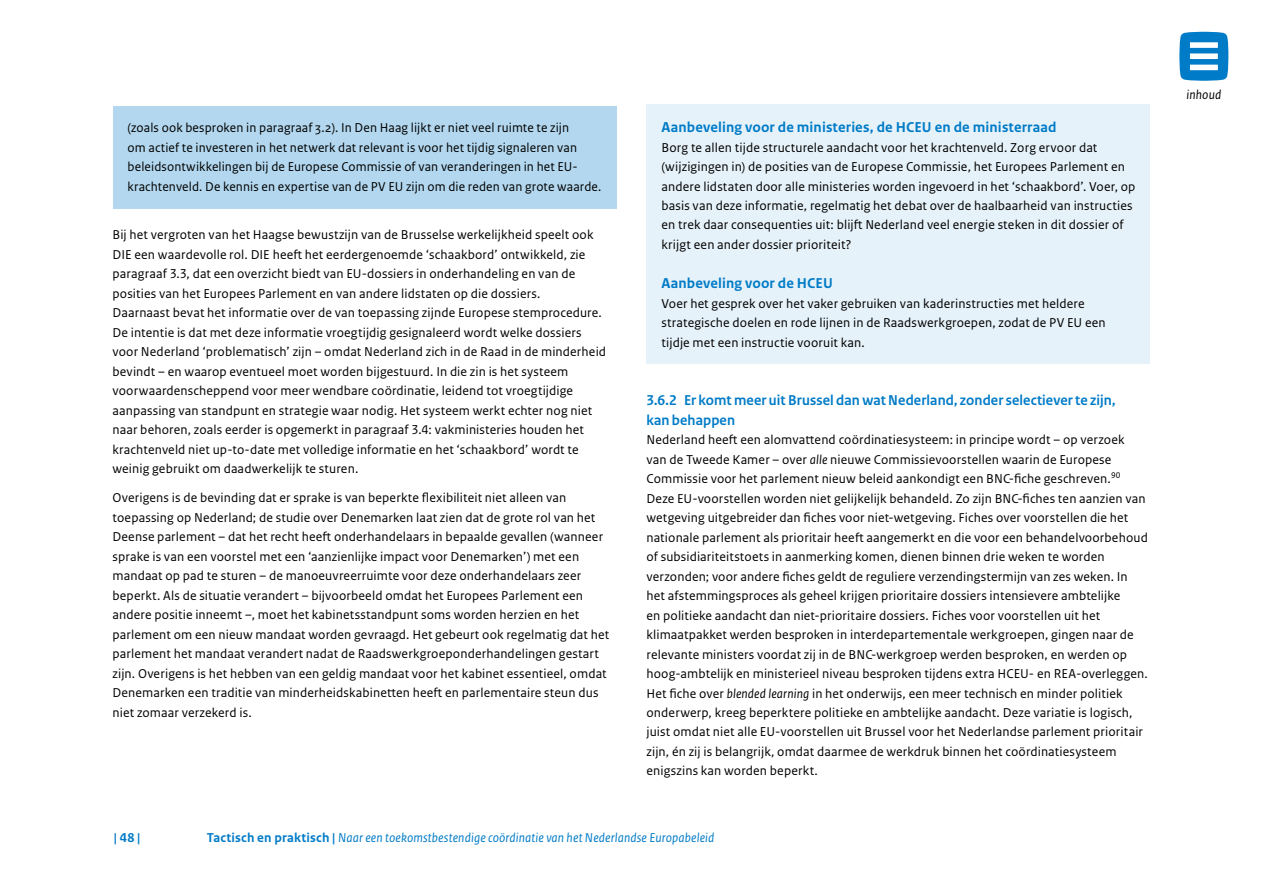
<style>
.page{position:relative;width:1263px;height:893px;background:#fff}
.page>*{position:absolute;margin:0;border:0;box-sizing:border-box;transform-origin:0 0}
.Head_H4{font:700 15px/19.5px "Rijksoverheid Sans Heading";letter-spacing:.01em;color:#007bc7}
.Box_Subhead{font:700 15px "Rijksoverheid Sans Text";letter-spacing:.01em;color:#007bc7}
.Body{font:13.5px/19.5px "Rijksoverheid Sans Text";letter-spacing:.01em;color:#000}
.Box_Body{font:13.5px/19.5px "Rijksoverheid Sans Text";letter-spacing:.01em;color:#000}
.Box_Body_tint_1{font:13.5px/19.5px "Rijksoverheid Sans Text";letter-spacing:.01em;color:#000}
.t1{font:13.5px "Rijksoverheid Sans Text Italic 3";letter-spacing:.01em;color:#007bc7}
.t2{font:13.5px "Rijksoverheid Sans Text Italic 4";letter-spacing:.01em;color:#000}
.t3{font:700 13.5px "Rijksoverheid Sans Text";color:#007bc7}
.s1{font-style:italic}
.s2{font-family:"Rijksoverheid Sans Text Bold 2"}
</style>
<div class="page">
<svg style="left:1179px;top:32px;width:49px;height:49px"></svg>
<div style="left:646px;top:105px;width:504px;height:45px;background:#e6f2f9"></div>
<div style="left:646px;top:126px;width:504px;height:141px;background:#e6f2f9"></div>
<div style="left:646px;top:261px;width:504px;height:45px;background:#e6f2f9"></div>
<div style="left:646px;top:282px;width:504px;height:82px;background:#e6f2f9"></div>
<div style="left:112px;top:106px;width:504px;height:102px;background:#b2d7ee"></div>
<p class="Box_Body_tint_1" style="left:128px;top:118px;width:475px">(zoals ook besproken in paragraaf 3.2). In Den Haag lijkt er niet veel ruimte te zijn<br>om actief te investeren in het netwerk dat relevant is voor het tijdig signaleren van beleidsontwikkelingen bij de Europese Commissie of van veranderingen in het EU&shy;krachtenveld. De kennis en expertise van de PV EU zijn om die reden van grote waarde.</p>
<p class="Body" style="left:112px;top:225px;width:495px">Bij het vergroten van het Haagse bewustzijn van de Brusselse werkelijkheid speelt ook DIE een waardevolle rol. DIE heeft het eerdergenoemde ‘schaakbord’ ontwikkeld, zie paragraaf 3.3, dat een overzicht biedt van EU-dossiers in onderhandeling en van de posities van het Europees Parlement en van andere lidstaten op die dossiers.<br>Daarnaast bevat het informatie over de van toepassing zijnde Europese stemprocedure.<br>De intentie is dat met deze informatie vroegtijdig gesignaleerd wordt welke dossiers voor Nederland ‘problematisch’ zijn – omdat Nederland zich in de Raad in de minderheid bevindt – en waarop eventueel moet worden bijgestuurd. In die zin is het systeem voorwaardenscheppend voor meer wendbare coördinatie, leidend tot vroegtijdige aanpassing van standpunt en strategie waar nodig. Het systeem werkt echter nog niet naar behoren, zoals eerder is opgemerkt in paragraaf 3.4: vakministeries houden het krachtenveld niet up-to-date met volledige informatie en het ‘schaakbord’ wordt te weinig gebruikt om daadwerkelijk te sturen.</p>
<p class="Body" style="left:112px;top:488px;width:498px">Overigens is de bevinding dat er sprake is van beperkte flexibiliteit niet alleen van toepassing op Nederland; de studie over Denemarken laat zien dat de grote rol van het Deense parlement – dat het recht heeft onderhandelaars in bepaalde gevallen (wanneer sprake is van een voorstel met een ‘aanzienlijke impact voor Denemarken’) met een mandaat op pad te sturen – de manoeuvreerruimte voor deze onderhandelaars zeer beperkt. Als de situatie verandert – bijvoorbeeld omdat het Europees Parlement een andere positie inneemt –, moet het kabinetsstandpunt soms worden herzien en het parlement om een nieuw mandaat worden gevraagd. Het gebeurt ook regelmatig dat het parlement het mandaat verandert nadat de Raadswerkgroeponderhandelingen gestart zijn. Overigens is het hebben van een geldig mandaat voor het kabinet essentieel, omdat Denemarken een traditie van minderheidskabinetten heeft en parlementaire steun dus niet zomaar verzekerd is.</p>
<p class="Box_Subhead" style="left:661px;top:119px;width:397px">Aanbeveling voor de ministeries, de HCEU en de ministerraad</p>
<p class="Box_Body" style="left:661px;top:138px;width:475px">Borg te allen tijde structurele aandacht voor het krachtenveld. Zorg ervoor dat (wijzigingen in) de posities van de Europese Commissie, het Europees Parlement en andere lidstaten door alle ministeries worden ingevoerd in het ‘schaakbord’. Voer, op basis van deze informatie, regelmatig het debat over de haalbaarheid van instructies en trek daar consequenties uit: blijft Nederland veel energie steken in dit dossier of krijgt een ander dossier prioriteit?</p>
<p class="Box_Subhead" style="left:661px;top:275px;width:173px">Aanbeveling voor de HCEU</p>
<p class="Box_Body" style="left:661px;top:294px;width:446px">Voer het gesprek over het vaker gebruiken van kaderinstructies met heldere strategische doelen en rode lijnen in de Raadswerkgroepen, zodat de PV EU een tijdje met een instructie vooruit kan.</p>
<h4 class="Head_H4" style="left:646px;top:391px;width:470px">3.6.2 Er komt meer uit Brussel dan wat Nederland, zonder selectiever te zijn, kan behappen</h4>
<p class="Body" style="left:646px;top:430px;width:503px">Nederland heeft een alomvattend coördinatiesysteem: in principe wordt – op verzoek van de Tweede Kamer – over <span class="s1">alle</span> nieuwe Commissievoorstellen waarin de Europese Commissie voor het parlement nieuw beleid aankondigt een BNC-fiche geschreven.<sup>90<br></sup>Deze EU-voorstellen worden niet gelijkelijk behandeld. Zo zijn BNC-fiches ten aanzien van wetgeving uitgebreider dan fiches voor niet-wetgeving. Fiches over voorstellen die het nationale parlement als prioritair heeft aangemerkt en die voor een behandelvoorbehoud of subsidiariteitstoets in aanmerking komen, dienen binnen drie weken te worden verzonden; voor andere fiches geldt de reguliere verzendingstermijn van zes weken. In het afstemmingsproces als geheel krijgen prioritaire dossiers intensievere ambtelijke<br>en politieke aandacht dan niet-prioritaire dossiers. Fiches voor voorstellen uit het klimaatpakket werden besproken in interdepartementale werkgroepen, gingen naar de relevante ministers voordat zij in de BNC-werkgroep werden besproken, en werden op hoog-ambtelijk en ministerieel niveau besproken tijdens extra HCEU- en REA-overleggen.<br>Het fiche over <span class="s1">blended learning</span> in het onderwijs, een meer technisch en minder politiek onderwerp, kreeg beperktere politieke en ambtelijke aandacht. Deze variatie is logisch, juist omdat niet alle EU-voorstellen uit Brussel voor het Nederlandse parlement prioritair zijn, én zij is belangrijk, omdat daarmee de werkdruk binnen het coördinatiesysteem enigszins kan worden beperkt.</p>
<p class="t3" style="left:114px;top:830px;width:28px">| 48 |</p>
<p class="t1" style="left:207px;top:830px;width:509px"><span class="s2">Tactisch en praktisch |</span> Naar een toekomstbestendige coördinatie van het Nederlandse Europabeleid</p>
<p class="t2" style="left:1186px;top:87px;width:36px">inhoud</p>
</div>
